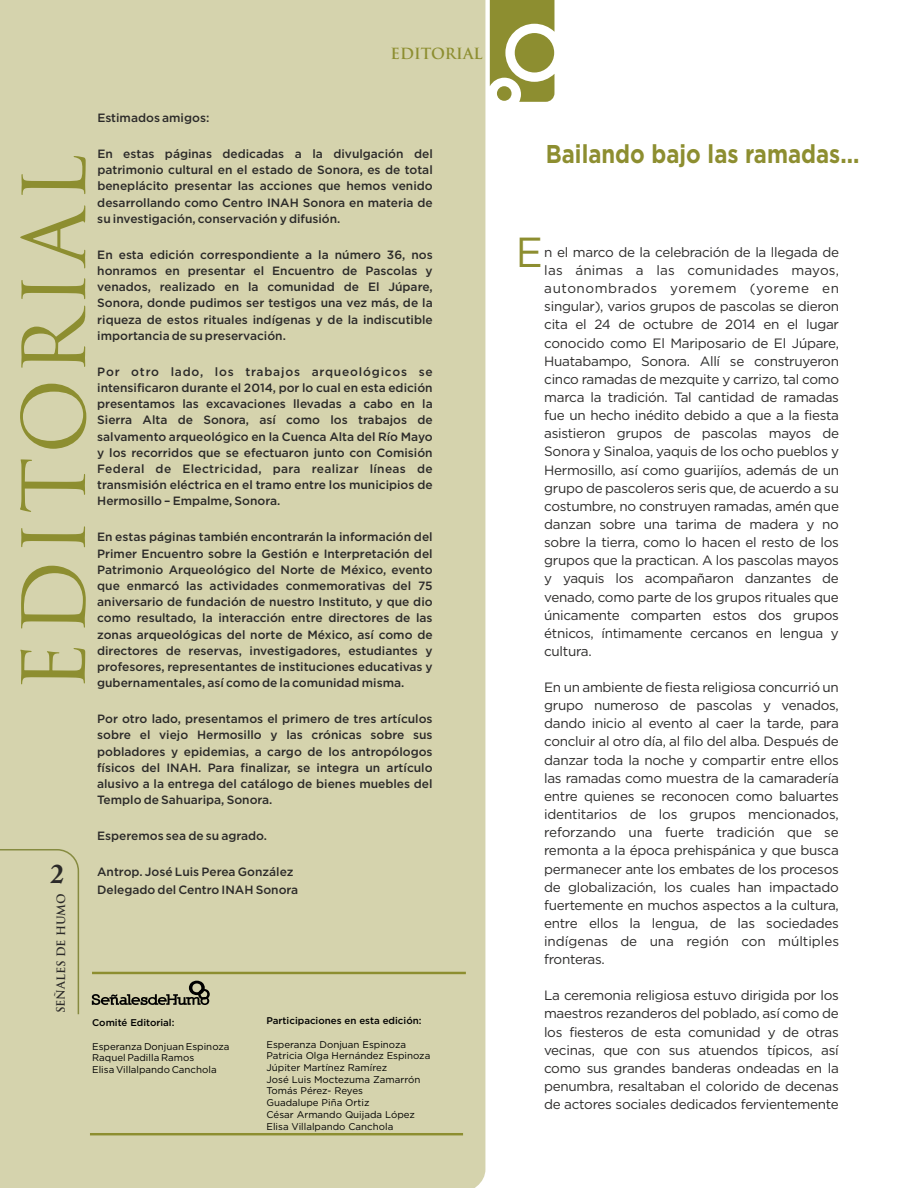
<style>
.page{position:relative;width:918px;height:1188px;background:#fff}
.page>*{position:absolute;margin:0;border:0;box-sizing:border-box;transform-origin:0 0}
.t1{font:84.6px "Trajan Pro";letter-spacing:.065em;color:#8d8e30}
.t2{font:42px "Gotham";color:#8d8e30;scale:.96 1}
.t3{font:700 27px "Adobe Caslon Pro";color:#2b2a29}
.t4{font:700 25.8px "Gotham";color:#8d8e30;scale:.86 1}
.t5{font:700 15px "Trajan Pro";color:#8d8e30}
.t6{font:13.5px/18.1px "Gotham";letter-spacing:-.02em;color:#2b2a29;text-align:justify}
.t7{font:500 12px/16.2px "Gotham";color:#2b2a29;text-align:justify}
.t8{font:700 11.25px "Trajan Pro";color:#2b2a29}
.t9{font:9.75px/11.7px "Gotham";color:#000}
.t10{font:500 9.75px "Gotham";color:#000}
</style>
<div class="page">
<div style="left:0;top:0;width:485px;height:1188px;background:#d5d3ad"></div>
<hr style="left:90px;top:1133px;width:373px;height:2px;background:#8d8e30">
<svg style="left:490px;top:0;width:64px;height:102px"></svg>
<hr style="left:92px;top:972px;width:374px;height:2px;background:#8d8e30">
<svg style="left:92px;top:981px;width:118px;height:24px;background:#9e9c80"></svg>
<div style="left:0;top:848px;width:80px;height:168px;background:#d5d3ad"></div>
<p class="t5" style="left:391px;top:48px;width:94px">EDITORIAL</p>
<h1 class="t1" style="left:21px;top:692px;width:540px;rotate:-90deg">EDITORIAL</h1>
<h3 class="t3" style="left:50px;top:863px;width:15px">2</h3>
<p class="t8" style="left:57px;top:1013px;width:121px;rotate:-90deg">SEÑALES DE HUMO</p>
<p class="t7" style="left:97px;top:110px;width:114px">Estimados amigos:</p>
<p class="t7" style="left:97px;top:146px;width:337px">En estas páginas dedicadas a la divulgación del patrimonio cultural en el estado de Sonora, es de total beneplácito presentar las acciones que hemos venido desarrollando como Centro INAH Sonora en materia de su investigación, conservación y difusión.</p>
<p class="t7" style="left:97px;top:247px;width:337px">En esta edición correspondiente a la número 36, nos honramos en presentar el Encuentro de Pascolas y venados, realizado en la comunidad de El Júpare, Sonora, donde pudimos ser testigos una vez más, de la riqueza de estos rituales indígenas y de la indiscutible importancia de su preservación.</p>
<p class="t7" style="left:97px;top:364px;width:337px">Por otro lado, los trabajos arqueológicos se intensificaron durante el 2014, por lo cual en esta edición presentamos las excavaciones llevadas a cabo en la Sierra Alta de Sonora, así como los trabajos de salvamento arqueológico en la Cuenca Alta del Río Mayo y los recorridos que se efectuaron junto con Comisión Federal de Electricidad, para realizar líneas de transmisión eléctrica en el tramo entre los municipios de Hermosillo – Empalme, Sonora.</p>
<p class="t7" style="left:97px;top:530px;width:337px">En estas páginas también encontrarán la información del Primer Encuentro sobre la Gestión e Interpretación del Patrimonio Arqueológico del Norte de México, evento que enmarcó las actividades conmemorativas del 75 aniversario de fundación de nuestro Instituto, y que dio como resultado, la interacción entre directores de las zonas arqueológicas del norte de México, así como de directores de reservas, investigadores, estudiantes y profesores, representantes de instituciones educativas y gubernamentales, así como de la comunidad misma.</p>
<p class="t7" style="left:97px;top:711px;width:337px">Por otro lado, presentamos el primero de tres artículos sobre el viejo Hermosillo y las crónicas sobre sus pobladores y epidemias, a cargo de los antropólogos físicos del INAH. Para finalizar, se integra un artículo alusivo a la entrega del catálogo de bienes muebles del Templo de Sahuaripa, Sonora.</p>
<p class="t7" style="left:97px;top:828px;width:172px">Esperemos sea de su agrado.</p>
<p class="t7" style="left:97px;top:864px;width:203px;line-height:18px">Antrop. José Luis Perea González<br>Delegado del Centro INAH Sonora</p>
<p class="t10" style="left:92px;top:1019px;width:84px">Comité Editorial:</p>
<p class="t9" style="left:92px;top:1041px;width:139px">Esperanza Donjuan Espinoza<br>Raquel Padilla Ramos<br>Elisa Villalpando Canchola</p>
<p class="t10" style="left:266px;top:1016px;width:157px">Participaciones en esta edición:</p>
<p class="t9" style="left:266px;top:1039px;width:165px">Esperanza Donjuan Espinoza<br>Patricia Olga Hernández Espinoza<br>Júpiter Martínez Ramírez<br>José Luis Moctezuma Zamarrón<br>Tomás Pérez- Reyes<br>Guadalupe Piña Ortiz<br>César Armando Quijada López<br>Elisa Villalpando Canchola</p>
<h3 class="t4" style="left:546px;top:142px;width:366px">Bailando bajo las ramadas...</h3>
<h2 class="t2" style="left:516px;top:233px;width:30px">E</h2>
<p class="t6" style="left:544px;top:244px;width:296px">n el marco de la celebración de la llegada de las ánimas a las comunidades mayos, autonombrados yoremem (yoreme en singular), varios grupos de pascolas se dieron cita el 24 de octubre de 2014 en el lugar conocido como El Mariposario de El Júpare, Huatabampo, Sonora. Allí se construyeron cinco ramadas de mezquite y carrizo, tal como marca la tradición. Tal cantidad de ramadas fue un hecho inédito debido a que a la fiesta asistieron grupos de pascolas mayos de Sonora y Sinaloa, yaquis de los ocho pueblos y Hermosillo, así como guarijíos, además de un grupo de pascoleros seris que, de acuerdo a su costumbre, no construyen ramadas, amén que danzan sobre una tarima de madera y no sobre la tierra, como lo hacen el resto de los grupos que la practican. A los pascolas mayos y yaquis los acompañaron danzantes de venado, como parte de los grupos rituales que únicamente comparten estos dos grupos étnicos, íntimamente cercanos en lengua y cultura.</p>
<p class="t6" style="left:544px;top:679px;width:297px">En un ambiente de fiesta religiosa concurrió un grupo numeroso de pascolas y venados, dando inicio al evento al caer la tarde, para concluir al otro día, al filo del alba. Después de danzar toda la noche y compartir entre ellos las ramadas como muestra de la camaradería entre quienes se reconocen como baluartes identitarios de los grupos mencionados, reforzando una fuerte tradición que se remonta a la época prehispánica y que busca permanecer ante los embates de los procesos de globalización, los cuales han impactado fuertemente en muchos aspectos a la cultura, entre ellos la lengua, de las sociedades indígenas de una región con múltiples fronteras.</p>
<p class="t6" style="left:544px;top:987px;width:296px">La ceremonia religiosa estuvo dirigida por los maestros rezanderos del poblado, así como de los fiesteros de esta comunidad y de otras vecinas, que con sus atuendos típicos, así como sus grandes banderas ondeadas en la penumbra, resaltaban el colorido de decenas de actores sociales dedicados fervientemente</p>
</div>
